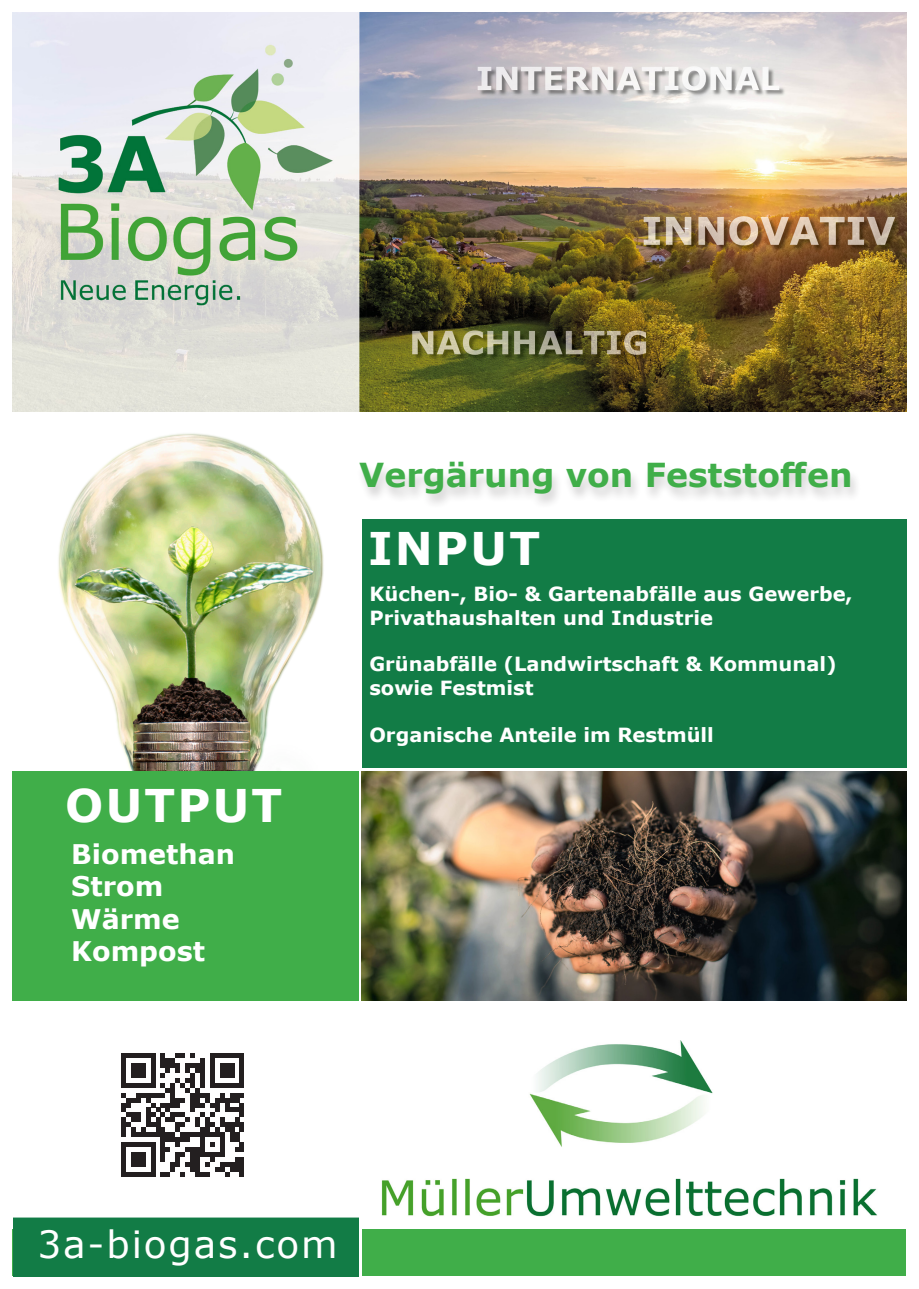
<style>
.page{position:relative;width:919px;height:1289px;background:#fff}
.page>*{position:absolute;margin:0;border:0;box-sizing:border-box;transform-origin:0 0}
.t1{font:700 45px "Verdana";letter-spacing:.05em;color:#fff}
.t2{font:37.5px "Verdana";letter-spacing:.05em;color:#fff}
.t3{font:700 33px "Verdana";color:#40ae49}
.t4{font:700 27px/32.4px "Verdana";color:#fff}
.t5{font:700 19.5px/23.4px "Verdana";color:#fff}
</style>
<div class="page">
<img style="left:58px;top:433px;width:607px;height:500px">
<div style="left:13px;top:771px;width:346px;height:229px;background:#40ae49"></div>
<div style="left:355px;top:461px;width:506px;height:48px;background:#231f20;opacity:.2"></div>
<img style="left:381px;top:1040px;width:496px;height:177px">
<svg style="left:121px;top:1053px;width:123px;height:123px"></svg>
<div style="left:239px;top:1107px;width:5px;height:10px;background:#231f20"></div>
<div style="left:239px;top:1122px;width:5px;height:10px;background:#231f20"></div>
<div style="left:239px;top:1142px;width:5px;height:9px;background:#231f20"></div>
<div style="left:239px;top:1156px;width:5px;height:10px;background:#231f20"></div>
<div style="left:239px;top:1166px;width:5px;height:10px;background:#231f20"></div>
<div style="left:362px;top:519px;width:544px;height:248px;background:#127c46"></div>
<img style="left:362px;top:771px;width:544px;height:229px">
<div style="left:13px;top:1229px;width:893px;height:47px;background:#40ae49"></div>
<div style="left:13px;top:1217px;width:349px;height:59px;background:#127c46"></div>
<img style="left:13px;top:13px;width:893px;height:399px">
<p class="t1" style="left:65px;top:773px;width:218px">OUTPUT</p>
<p class="t4" style="left:71px;top:837px;width:165px">Biomethan<br>Strom<br>Wärme<br>Kompost</p>
<p class="t3" style="left:359px;top:451px;width:495px">Vergärung von Feststoffen</p>
<p class="t1" style="left:368px;top:516px;width:173px">INPUT</p>
<p class="t5" style="left:369px;top:582px;width:484px">Küchen-, Bio- &amp; Gartenabfälle aus Gewerbe,<br>Privathaushalten und Industrie</p>
<p class="t5" style="left:369px;top:652px;width:468px">Grünabfälle (Landwirtschaft &amp; Kommunal) sowie Festmist</p>
<p class="t5" style="left:369px;top:722px;width:346px">Organische Anteile im Restmüll</p>
<p class="t2" style="left:37px;top:1218px;width:302px">3a-biogas.com</p>
</div>
